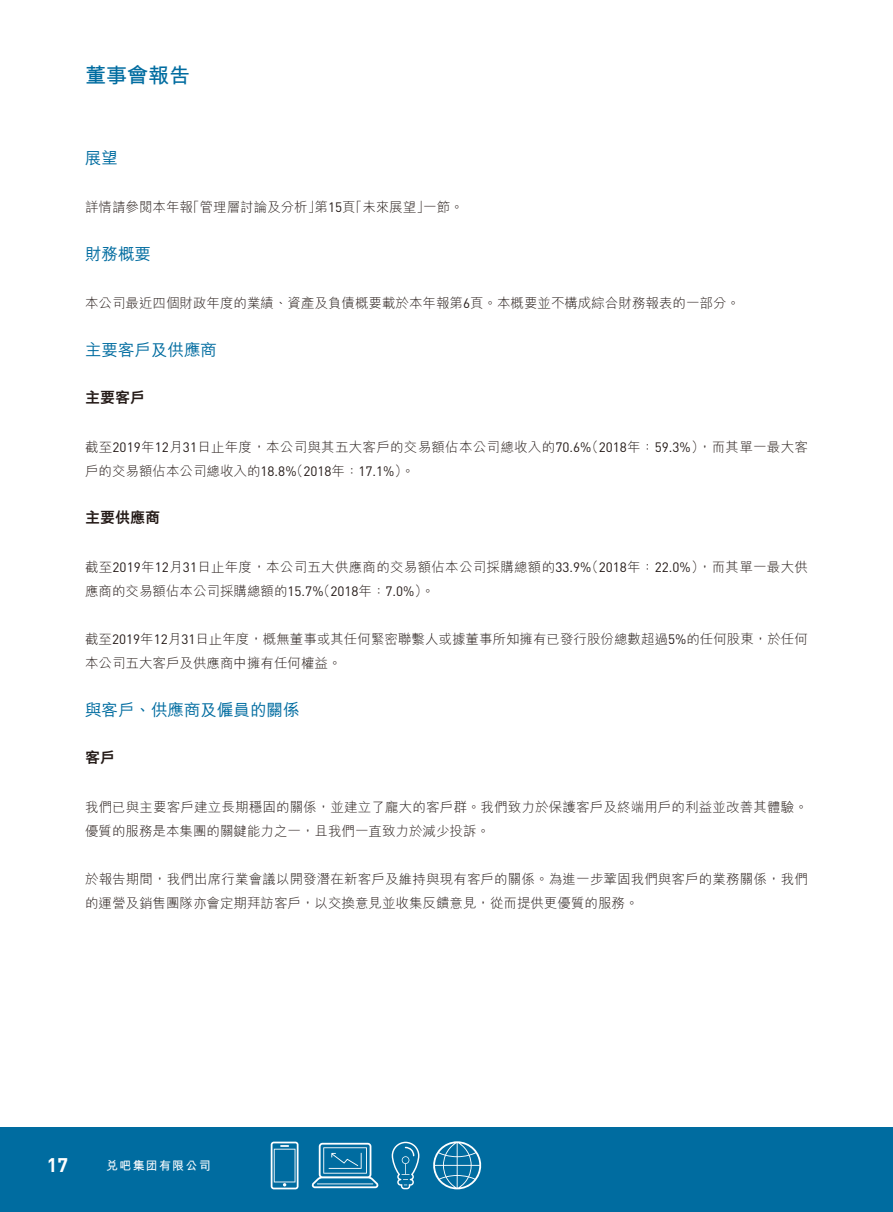
<style>
.page{position:relative;width:893px;height:1212px;background:#fff}
.page>*{position:absolute;margin:0;border:0;box-sizing:border-box;transform-origin:0 0}
.t1{font:21px "M Hei HK Bold E Ten B5 H";color:#006ca0}
.t2{font:700 19.5px "DIN Pro";color:#fff}
.t3{font:16.5px "M Hei HK Medium E Ten B5 H";color:#006ca0}
.t4{font:15px "M Hei HK Heavy E Ten B5 H";color:#231916}
.t5{font:13.5px/24px "M Hei HK Light E Ten B5 H";color:#231916}
.t6{font:13.5px/24px "M Hei HK Light E Ten B5 H";letter-spacing:.02em;color:#231916}
.t7{font:12px "M Hei HKS Bold E Ten B5 H";letter-spacing:.1em;color:#fff}
.s1{font-family:"DIN Pro"}
</style>
<div class="page">
<div style="left:0;top:1127px;width:893px;height:85px;background:#006ca0"></div>
<svg style="left:271px;top:1141px;width:28px;height:48px"></svg>
<svg style="left:312px;top:1143px;width:67px;height:45px"></svg>
<svg style="left:392px;top:1142px;width:27px;height:47px"></svg>
<svg style="left:433px;top:1141px;width:49px;height:48px"></svg>
<h1 class="t1" style="left:85px;top:67px;width:106px">董事會報告</h1>
<p class="t3" style="left:85px;top:151px;width:34px">展望</p>
<p class="t5" style="left:85px;top:197px;width:380px">詳情請參閱本年報「管理層討論及分析」第<span class="s1">15</span>頁「未來展望」一節。</p>
<p class="t3" style="left:85px;top:247px;width:67px">財務概要</p>
<p class="t5" style="left:85px;top:293px;width:657px">本公司最近四個財政年度的業績、資產及負債概要載於本年報第<span class="s1">6</span>頁。本概要並不構成綜合財務報表的一部分。</p>
<p class="t3" style="left:85px;top:343px;width:133px">主要客戶及供應商</p>
<p class="t4" style="left:85px;top:391px;width:61px">主要客戶</p>
<p class="t6" style="left:85px;top:437px;width:724px">截至<span class="s1">2019</span>年<span class="s1">12</span>月<span class="s1">31</span>日止年度，本公司與其五大客戶的交易額佔本公司總收入的<span class="s1">70.6%</span>（<span class="s1">2018</span>年：<span class="s1">59.3%</span>），而其單一最大客戶的交易額佔本公司總收入的<span class="s1">18.8%</span>（<span class="s1">2018</span>年：<span class="s1">17.1%</span>）。</p>
<p class="t4" style="left:85px;top:511px;width:76px">主要供應商</p>
<p class="t6" style="left:85px;top:557px;width:724px">截至<span class="s1">2019</span>年<span class="s1">12</span>月<span class="s1">31</span>日止年度，本公司五大供應商的交易額佔本公司採購總額的<span class="s1">33.9%</span>（<span class="s1">2018</span>年：<span class="s1">22.0%</span>），而其單一最大供應商的交易額佔本公司採購總額的<span class="s1">15.7%</span>（<span class="s1">2018</span>年：<span class="s1">7.0%</span>）。</p>
<p class="t5" style="left:85px;top:629px;width:724px">截至<span class="s1">2019</span>年<span class="s1">12</span>月<span class="s1">31</span>日止年度，概無董事或其任何緊密聯繫人或據董事所知擁有已發行股份總數超過<span class="s1">5%</span>的任何股東，於任何本公司五大客戶及供應商中擁有任何權益。</p>
<p class="t3" style="left:85px;top:703px;width:216px">與客戶、供應商及僱員的關係</p>
<p class="t4" style="left:85px;top:751px;width:31px">客戶</p>
<p class="t5" style="left:85px;top:797px;width:724px">我們已與主要客戶建立長期穩固的關係，並建立了龐大的客戶群。我們致力於保護客戶及終端用戶的利益並改善其體驗。優質的服務是本集團的關鍵能力之一，且我們一直致力於減少投訴。</p>
<p class="t5" style="left:85px;top:869px;width:724px">於報告期間，我們出席行業會議以開發潛在新客戶及維持與現有客戶的關係。為進一步鞏固我們與客戶的業務關係，我們的運營及銷售團隊亦會定期拜訪客戶，以交換意見並收集反饋意見，從而提供更優質的服務。</p>
<h2 class="t2" style="left:47px;top:1158px;width:23px">17</h2>
<p class="t7" style="left:106px;top:1160px;width:106px">兌吧集團有限公司</p>
</div>
